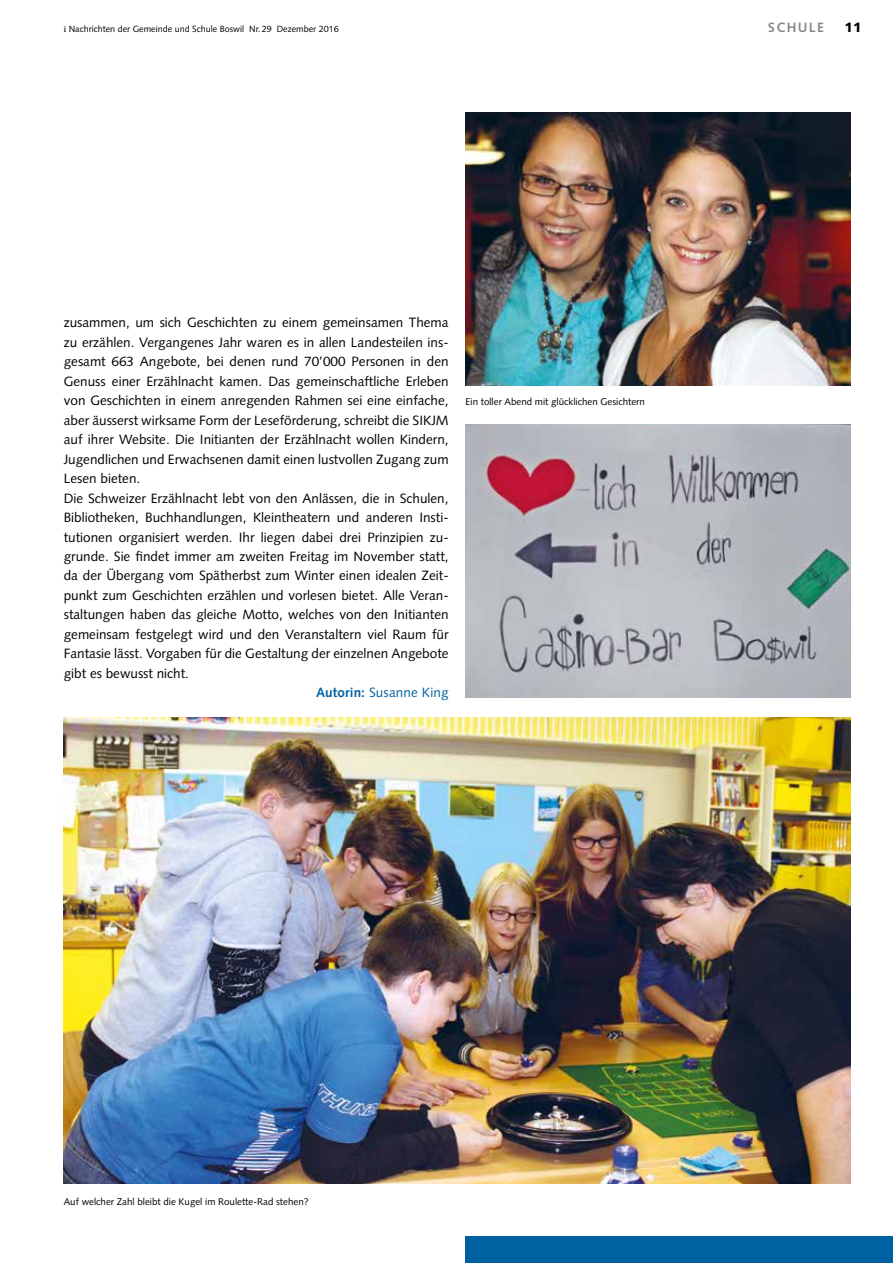
<style>
.page{position:relative;width:893px;height:1263px;background:#fff}
.page>*{position:absolute;margin:0;border:0;box-sizing:border-box;transform-origin:0 0}
.t1{font:13.5px "Syntax LT Std";color:#000}
.t2{font:13.5px "Syntax LT Std";letter-spacing:.01em;color:#0061a1}
.t3{font:700 13.5px "Syntax LT Std";letter-spacing:.1em;color:#878787}
.t4{font:900 13.5px "Syntax LT Std";color:#000}
.t5{font:9.75px "Syntax LT Std";color:#000}
.t6{font:9px "Syntax LT Std";color:#000}
.s1{font-family:"Utopia Std"}
.s2{font-weight:700}
</style>
<div class="page">
<div style="left:466px;top:1236px;width:427px;height:27px;background:#0061a1"></div>
<img style="left:64px;top:717px;width:786px;height:467px">
<img style="left:466px;top:425px;width:384px;height:273px">
<img style="left:466px;top:112px;width:384px;height:273px">
<p class="t6" style="left:64px;top:24px;width:276px"><span class="s1">i</span> Nachrichten der Gemeinde und Schule Boswil Nr.29 Dezember 2016</p>
<p class="t3" style="left:768px;top:20px;width:57px">SCHULE</p>
<p class="t4" style="left:844px;top:20px;width:19px">11</p>
<p class="t1" style="left:64px;top:314px;width:386px">zusammen, um sich Geschichten zu einem gemeinsamen Thema</p>
<p class="t1" style="left:64px;top:334px;width:386px">zu erzählen. Vergangenes Jahr waren es in allen Landesteilen ins-</p>
<p class="t1" style="left:64px;top:353px;width:386px">gesamt 663 Angebote, bei denen rund 70’000 Personen in den</p>
<p class="t1" style="left:64px;top:373px;width:386px">Genuss einer Erzählnacht kamen. Das gemeinschaftliche Erleben</p>
<p class="t1" style="left:64px;top:392px;width:386px">von Geschichten in einem anregenden Rahmen sei eine einfache,</p>
<p class="t1" style="left:64px;top:412px;width:386px">aber äusserst wirksame Form der Leseförderung, schreibt die SIKJM</p>
<p class="t1" style="left:64px;top:431px;width:386px">auf ihrer Website. Die Initianten der Erzählnacht wollen Kindern,</p>
<p class="t1" style="left:64px;top:451px;width:386px">Jugendlichen und Erwachsenen damit einen lustvollen Zugang zum</p>
<p class="t1" style="left:64px;top:470px;width:78px">Lesen bieten.</p>
<p class="t1" style="left:64px;top:490px;width:386px">Die Schweizer Erzählnacht lebt von den Anlässen, die in Schulen,</p>
<p class="t1" style="left:64px;top:509px;width:386px">Bibliotheken, Buchhandlungen, Kleintheatern und anderen Insti-</p>
<p class="t1" style="left:64px;top:529px;width:386px">tutionen organisiert werden. Ihr liegen dabei drei Prinzipien zu-</p>
<p class="t1" style="left:64px;top:548px;width:386px">grunde. Sie findet immer am zweiten Freitag im November statt,</p>
<p class="t1" style="left:64px;top:568px;width:386px">da der Übergang vom Spätherbst zum Winter einen idealen Zeit-</p>
<p class="t1" style="left:64px;top:587px;width:386px">punkt zum Geschichten erzählen und vorlesen bietet. Alle Veran-</p>
<p class="t1" style="left:64px;top:607px;width:386px">staltungen haben das gleiche Motto, welches von den Initianten</p>
<p class="t1" style="left:64px;top:626px;width:386px">gemeinsam festgelegt wird und den Veranstaltern viel Raum für</p>
<p class="t1" style="left:64px;top:646px;width:386px">Fantasie lässt. Vorgaben für die Gestaltung der einzelnen Angebote</p>
<p class="t1" style="left:64px;top:665px;width:127px">gibt es bewusst nicht.</p>
<p class="t2" style="left:316px;top:685px;width:134px"><span class="s2">Autorin:</span> Susanne King</p>
<p class="t5" style="left:466px;top:396px;width:181px">Ein toller Abend mit glücklichen Gesichtern</p>
<p class="t5" style="left:64px;top:1195px;width:246px">Auf welcher Zahl bleibt die Kugel im Roulette-Rad stehen?</p>
</div>
